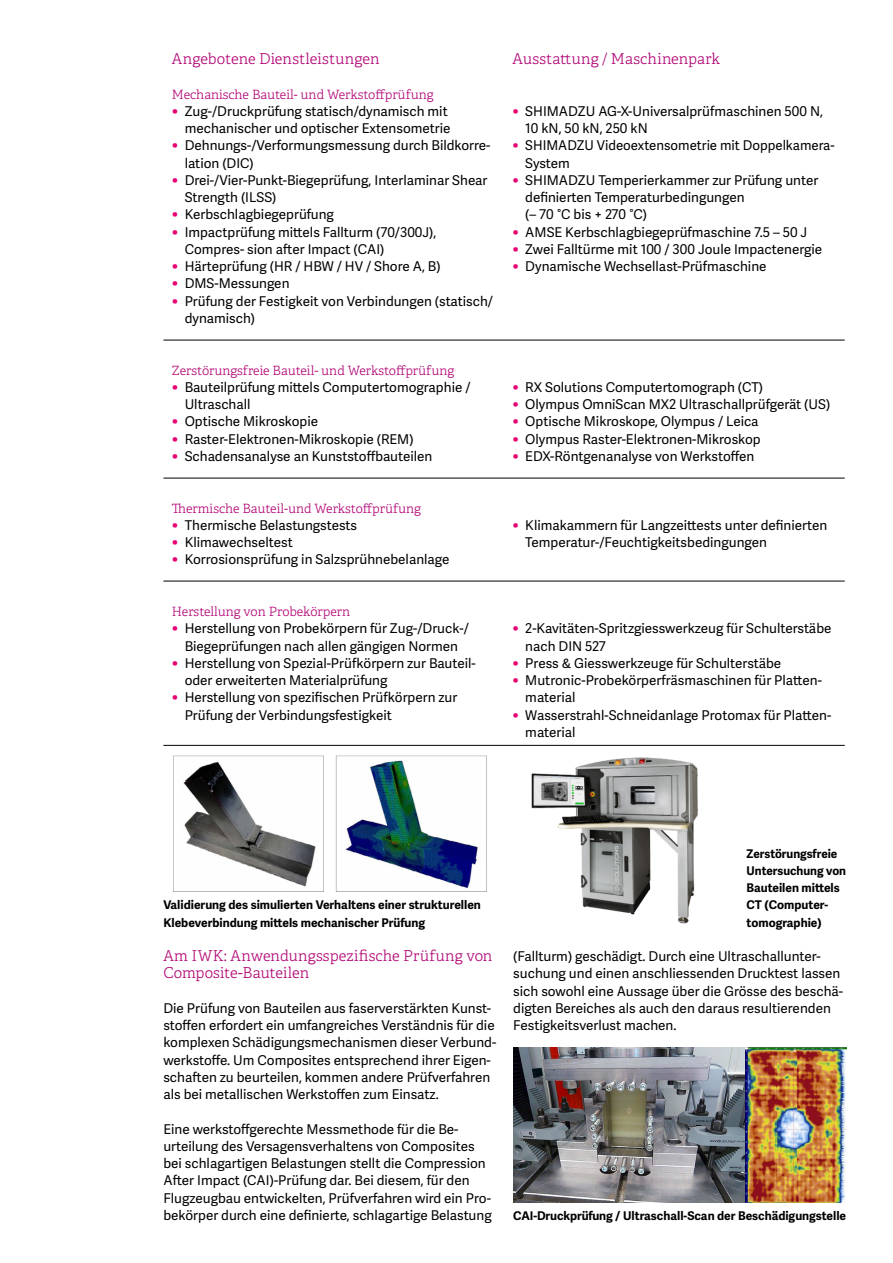
<style>
.page{position:relative;width:893px;height:1263px;background:#fff}
.page>*{position:absolute;margin:0;border:0;box-sizing:border-box;transform-origin:0 0}
.t1{font:300 15px/17.2px "Adelle";letter-spacing:.005em;color:#b20776}
.t2{font:13.5px/17.2px "Adelle Sans";color:#000}
.t3{font:300 12.75px "Adelle";color:#b20776}
.t4{font:700 12px/17.2px "Adelle Sans";color:#000}
.s1{font-size:16.5px;color:#e60071}
</style>
<div class="page">
<img style="left:531px;top:757px;width:167px;height:167px">
<img style="left:173px;top:755px;width:314px;height:137px">
<img style="left:513px;top:1047px;width:333px;height:155px">
<hr style="left:163px;top:340px;width:341px;height:1px;background:#000">
<hr style="left:504px;top:340px;width:341px;height:1px;background:#000">
<hr style="left:163px;top:478px;width:341px;height:1px;background:#000">
<hr style="left:504px;top:478px;width:341px;height:1px;background:#000">
<hr style="left:163px;top:581px;width:341px;height:1px;background:#000">
<hr style="left:504px;top:581px;width:341px;height:1px;background:#000">
<hr style="left:163px;top:745px;width:341px;height:1px;background:#000">
<hr style="left:504px;top:745px;width:341px;height:1px;background:#000">
<p class="t1" style="left:172px;top:50px;width:209px">Angebotene Dienstleistungen</p>
<p class="t1" style="left:513px;top:50px;width:209px">Ausstattung / Maschinenpark</p>
<p class="t3" style="left:172px;top:86px;width:263px">Mechanische Bauteil- und Werkstoffprüfung</p>
<p class="t2" style="left:172px;top:103px;width:280px;text-align:right"><span class="s1">•</span> Zug-/Druckprüfung statisch/dynamisch mit mechanischer und optischer Extensometrie</p>
<p class="t2" style="left:185px;top:137px;width:307px;text-indent:-13px"><span class="s1">•</span> Dehnungs-/Verformungsmessung durch Bildkorre&shy;lation (DIC)</p>
<p class="t2" style="left:185px;top:172px;width:304px;text-indent:-13px"><span class="s1">•</span> Drei-/Vier-Punkt-Biegeprüfung, Interlaminar Shear<br>Strength (ILSS)</p>
<p class="t2" style="left:172px;top:206px;width:164px"><span class="s1">•</span> Kerbschlagbiegeprüfung</p>
<p class="t2" style="left:185px;top:224px;width:253px;text-indent:-13px"><span class="s1">•</span> Impactprüfung mittels Fallturm (70/300J),<br>Compres- sion after Impact (CAI)</p>
<p class="t2" style="left:172px;top:258px;width:270px"><span class="s1">•</span> Härteprüfung (HR / HBW / HV / Shore A, B)</p>
<p class="t2" style="left:172px;top:275px;width:119px"><span class="s1">•</span> DMS-Messungen</p>
<p class="t2" style="left:185px;top:293px;width:310px;text-indent:-13px"><span class="s1">•</span> Prüfung der Festigkeit von Verbindungen (statisch/ dynamisch)</p>
<p class="t2" style="left:525px;top:103px;width:299px;text-indent:-13px"><span class="s1">•</span> SHIMADZU AG-X-Universalprüfmaschinen 500 N,<br>10 kN, 50 kN, 250 kN</p>
<p class="t2" style="left:525px;top:137px;width:311px;text-indent:-13px"><span class="s1">•</span> SHIMADZU Videoextensometrie mit Doppelkamera-<br>System</p>
<p class="t2" style="left:525px;top:172px;width:294px;text-indent:-13px"><span class="s1">•</span> SHIMADZU Temperierkammer zur Prüfung unter definierten Temperaturbedingungen<br>(– 70 °C bis + 270 °C)</p>
<p class="t2" style="left:513px;top:224px;width:296px"><span class="s1">•</span> AMSE Kerbschlagbiegeprüfmaschine 7.5 – 50 J</p>
<p class="t2" style="left:513px;top:241px;width:311px"><span class="s1">•</span> Zwei Falltürme mit 100 / 300 Joule Impactenergie</p>
<p class="t2" style="left:513px;top:258px;width:255px"><span class="s1">•</span> Dynamische Wechsellast-Prüfmaschine</p>
<p class="t3" style="left:172px;top:362px;width:284px">Zerstörungsfreie Bauteil- und Werkstoffprüfung</p>
<p class="t2" style="left:185px;top:379px;width:287px;text-indent:-13px"><span class="s1">•</span> Bauteilprüfung mittels Computertomographie /<br>Ultraschall</p>
<p class="t2" style="left:172px;top:413px;width:148px"><span class="s1">•</span> Optische Mikroskopie</p>
<p class="t2" style="left:172px;top:431px;width:243px"><span class="s1">•</span> Raster-Elektronen-Mikroskopie (REM)</p>
<p class="t2" style="left:172px;top:448px;width:262px"><span class="s1">•</span> Schadensanalyse an Kunststoffbauteilen</p>
<p class="t3" style="left:172px;top:500px;width:251px">Thermische Bauteil-und Werkstoffprüfung</p>
<p class="t2" style="left:172px;top:517px;width:187px"><span class="s1">•</span> Thermische Belastungstests</p>
<p class="t2" style="left:172px;top:534px;width:122px"><span class="s1">•</span> Klimawechseltest</p>
<p class="t2" style="left:172px;top:551px;width:279px"><span class="s1">•</span> Korrosionsprüfung in Salzsprühnebelanlage</p>
<p class="t3" style="left:172px;top:604px;width:180px">Herstellung von Probekörpern</p>
<p class="t2" style="left:172px;top:620px;width:299px;text-align:center"><span class="s1">•</span> Herstellung von Probekörpern für Zug-/Druck-/<br>Biegeprüfungen nach allen gängigen Normen</p>
<p class="t2" style="left:185px;top:655px;width:293px;text-indent:-13px"><span class="s1">•</span> Herstellung von Spezial-Prüfkörpern zur Bauteil&shy;oder erweiterten Materialprüfung</p>
<p class="t2" style="left:185px;top:689px;width:274px;text-indent:-13px"><span class="s1">•</span> Herstellung von spezifischen Prüfkörpern zur<br>Prüfung der Verbindungsfestigkeit</p>
<p class="t2" style="left:513px;top:379px;width:252px"><span class="s1">•</span> RX Solutions Computertomograph (CT)</p>
<p class="t2" style="left:513px;top:396px;width:319px"><span class="s1">•</span> Olympus OmniScan MX2 Ultraschallprüfgerät (US)</p>
<p class="t2" style="left:513px;top:413px;width:247px"><span class="s1">•</span> Optische Mikroskope, Olympus / Leica</p>
<p class="t2" style="left:513px;top:431px;width:250px"><span class="s1">•</span> Olympus Raster-Elektronen-Mikroskop</p>
<p class="t2" style="left:513px;top:448px;width:243px"><span class="s1">•</span> EDX-Röntgenanalyse von Werkstoffen</p>
<p class="t2" style="left:525px;top:517px;width:303px;text-indent:-13px"><span class="s1">•</span> Klimakammern für Langzeittests unter definierten<br>Temperatur-/Feuchtigkeitsbedingungen</p>
<p class="t2" style="left:525px;top:620px;width:308px;text-indent:-13px"><span class="s1">•</span> 2-Kavitäten-Spritzgiesswerkzeug für Schulterstäbe nach DIN 527</p>
<p class="t2" style="left:513px;top:655px;width:270px"><span class="s1">•</span> Press &amp; Giesswerkzeuge für Schulterstäbe</p>
<p class="t2" style="left:525px;top:672px;width:298px;text-indent:-13px"><span class="s1">•</span> Mutronic-Probekörperfräsmaschinen für Platten&shy;material</p>
<p class="t2" style="left:525px;top:707px;width:307px;text-indent:-13px"><span class="s1">•</span> Wasserstrahl-Schneidanlage Protomax für Platten&shy;material</p>
<p class="t4" style="left:163px;top:897px;width:319px">Validierung des simulierten Verhaltens einer strukturellen<br>Klebeverbindung mittels mechanischer Prüfung</p>
<p class="t1" style="left:163px;top:947px;width:331px">Am IWK: Anwendungsspezifische Prüfung von<br>Composite-Bauteilen</p>
<p class="t2" style="left:163px;top:1000px;width:334px">Die Prüfung von Bauteilen aus faserverstärkten Kunst&shy;stoffen erfordert ein umfangreiches Verständnis für die komplexen Schädigungsmechanismen dieser Verbund&shy;werkstoffe. Um Composites entsprechend ihrer Eigen&shy;schaften zu beurteilen, kommen andere Prüfverfahren als bei metallischen Werkstoffen zum Einsatz.</p>
<p class="t2" style="left:163px;top:1121px;width:330px">Eine werkstoffgerechte Messmethode für die Be&shy;urteilung des Versagensverhaltens von Composites bei schlagartigen Belastungen stellt die Compression After Impact (CAI)-Prüfung dar. Bei diesem, für den Flugzeugbau entwickelten, Prüfverfahren wird ein Pro&shy;bekörper durch eine definierte, schlagartige Belastung</p>
<p class="t4" style="left:747px;top:845px;width:101px">Zerstörungsfreie<br>Untersuchung von<br>Bauteilen mittels<br>CT (Computer&shy;tomographie)</p>
<p class="t2" style="left:513px;top:948px;width:331px">(Fallturm) geschädigt. Durch eine Ultraschallunter&shy;suchung und einen anschliessenden Drucktest lassen sich sowohl eine Aussage über die Grösse des beschä&shy;digten Bereiches als auch den daraus resultierenden Festigkeitsverlust machen.</p>
<p class="t4" style="left:513px;top:1207px;width:334px">CAI-Druckprüfung / Ultraschall-Scan der Beschädigungstelle</p>
</div>
